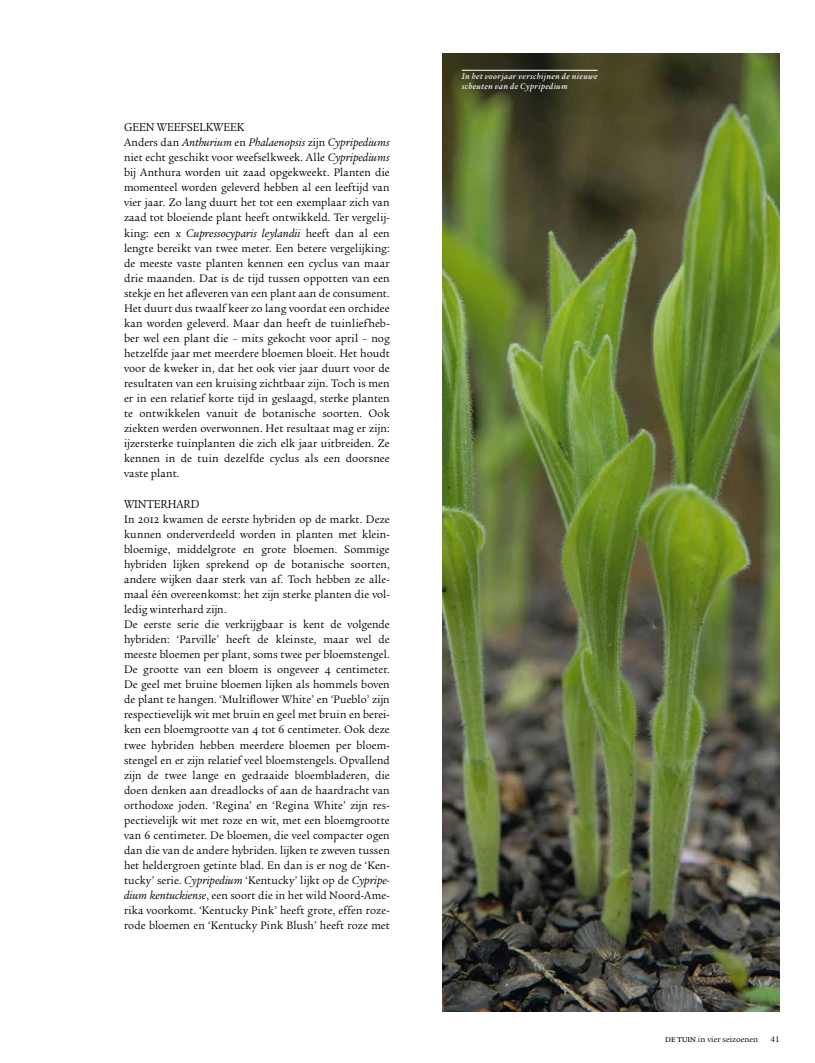
<style>
.page{position:relative;width:815px;height:1063px;background:#fff}
.page>*{position:absolute;margin:0;border:0;box-sizing:border-box;transform-origin:0 0}
.t1{font:12.5px "Legacy Serif";color:#000;scale:.9 1}
.t2{font:11.88px/15px "Legacy Serif";letter-spacing:.01em;color:#000;text-align:justify;scale:.95 1}
.t3{font:italic 500 8.75px/9.1px "Legacy Serif";letter-spacing:.04em;color:#fff}
.t4{font:8.75px "Legacy Serif";color:#000}
.s1{font-style:italic}
.s2{font-family:"Legacy Serif SC"}
.s3{font-weight:500;font-size:7.5px}
</style>
<div class="page">
<img style="left:443px;top:53px;width:337px;height:959px">
<hr style="left:462px;top:70px;width:136px;height:1px;background:#fff">
<p class="t1" style="left:124px;top:120px;width:135px">GEEN WEEFSELKWEEK</p>
<p class="t2" style="left:124px;top:135px;width:281px">Anders dan <span class="s1">Anthurium</span> en <span class="s1">Phalaenopsis</span> zijn <span class="s1">Cypripediums </span>niet echt geschikt voor weefselkweek. Alle <span class="s1">Cypripediums </span>bij Anthura worden uit zaad opgekweekt. Planten die momenteel worden geleverd hebben al een leeftijd van vier jaar. Zo lang duurt het tot een exemplaar zich van zaad tot bloeiende plant heeft ontwikkeld. Ter vergelij&shy;king: een x <span class="s1">Cupressocyparis leylandii</span> heeft dan al een lengte bereikt van twee meter. Een betere vergelijking: de meeste vaste planten kennen een cyclus van maar drie maanden. Dat is de tijd tussen oppotten van een stekje en het afleveren van een plant aan de consument.<br>Het duurt dus twaalf keer zo lang voordat een orchidee kan worden geleverd. Maar dan heeft de tuinliefheb&shy;ber wel een plant die – mits gekocht voor april – nog hetzelfde jaar met meerdere bloemen bloeit. Het houdt voor de kweker in, dat het ook vier jaar duurt voor de resultaten van een kruising zichtbaar zijn. Toch is men er in een relatief korte tijd in geslaagd, sterke planten te ontwikkelen vanuit de botanische soorten. Ook ziekten werden overwonnen. Het resultaat mag er zijn: ijzersterke tuinplanten die zich elk jaar uitbreiden. Ze kennen in de tuin dezelfde cyclus als een doorsnee vaste plant.</p>
<p class="t1" style="left:124px;top:497px;width:86px">WINTERHARD</p>
<p class="t2" style="left:124px;top:512px;width:281px;text-align:left">In <span class="s2">2012</span> kwamen de eerste hybriden op de markt. Deze kunnen onderverdeeld worden in planten met klein&shy;bloemige, middelgrote en grote bloemen. Sommige hybriden lijken sprekend op de botanische soorten, andere wijken daar sterk van af. Toch hebben ze alle&shy;maal één overeenkomst: het zijn sterke planten die vol&shy;ledig winterhard zijn.<br>De eerste serie die verkrijgbaar is kent de volgende hybriden: ‘Parville’ heeft de kleinste, maar wel de meeste bloemen per plant, soms twee per bloemstengel.<br>De grootte van een bloem is ongeveer <span class="s2">4</span> centimeter.<br>De geel met bruine bloemen lijken als hommels boven de plant te hangen. ‘Multiflower White’ en ‘Pueblo’ zijn respectievelijk wit met bruin en geel met bruin en berei&shy;ken een bloemgrootte van <span class="s2">4</span> tot <span class="s2">6</span> centimeter. Ook deze twee hybriden hebben meerdere bloemen per bloem&shy;stengel en er zijn relatief veel bloemstengels. Opvallend zijn de twee lange en gedraaide bloembladeren, die doen denken aan dreadlocks of aan de haardracht van orthodoxe joden. ‘Regina’ en ‘Regina White’ zijn res&shy;pectievelijk wit met roze en wit, met een bloemgrootte van <span class="s2">6</span> centimeter. De bloemen, die veel compacter ogen dan die van de andere hybriden. lijken te zweven tussen het heldergroen getinte blad. En dan is er nog de ‘Ken&shy;tucky’ serie. <span class="s1">Cypripedium</span> ‘Kentucky’ lijkt op de <span class="s1">Cypripe&shy;dium kentuckiense</span>, een soort die in het wild Noord-Ame&shy;rika voorkomt. ‘Kentucky Pink’ heeft grote, effen roze&shy;rode bloemen en ‘Kentucky Pink Blush’ heeft roze met</p>
<p class="t3" style="left:462px;top:72px;width:137px">In het voorjaar verschijnen de nieuwe scheuten van de Cypripedium</p>
<p class="t4" style="left:665px;top:1034px;width:95px"><span class="s3">DE TUIN</span> in vier seizoenen</p>
<p class="t4" style="left:770px;top:1034px;width:11px">41</p>
</div>
